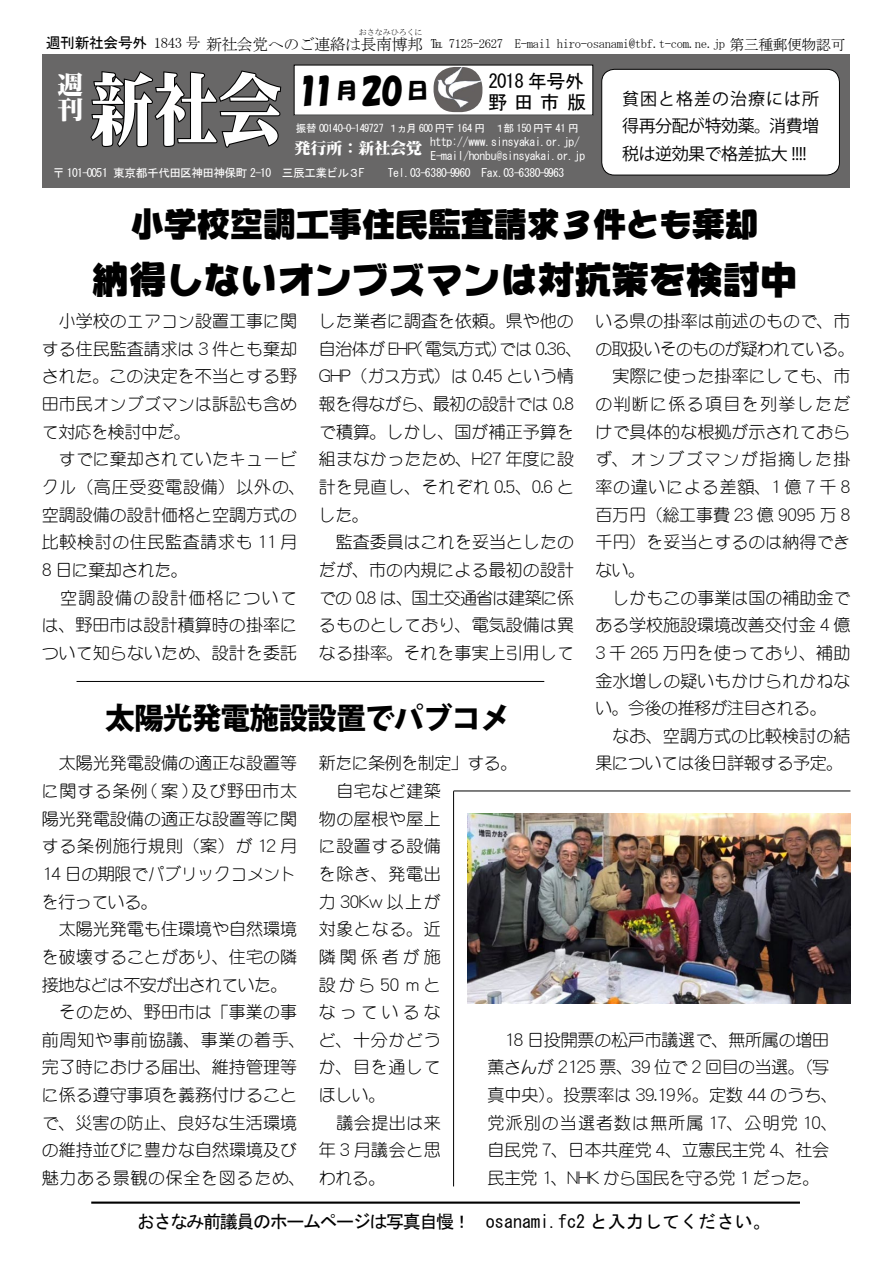
<style>
.page{position:relative;width:893px;height:1263px;background:#fff}
.page>*{position:absolute;margin:0;border:0;box-sizing:border-box;transform-origin:0 0}
.t1{font:79.65px "NIS M9 83 pv RKSJ H";color:#fff;scale:.8 1}
.t2{font:38.25px "NIS POL A9 83 pv RKSJ H";letter-spacing:-.03em;color:#000}
.t3{font:34.05px "NIS POL A9 83 pv RKSJ H";letter-spacing:-.03em;color:#000}
.t4{font:34.05px "HGS Soei Kakupoptai";color:#000}
.t5{font:800 29.7px "Koz Go Pro";letter-spacing:-.03em;color:#000}
.t6{font:25.5px/25.5px "NIS M9 83 pv RKSJ H";color:#fff}
.t7{font:21.3px "HGS Soei Kakupoptai";color:#000}
.t8{font:19.2px "MS Gothic";letter-spacing:-.035em;color:#000}
.t9{font:18px "MS Gothic";letter-spacing:-.08em;color:#000}
.t10{font:16.95px/27.6px "DF Maru Gothic Lt WINP RKSJ H";color:#000}
.t11{font:16.95px/27.6px "DF Maru Gothic Lt WINP RKSJ H";letter-spacing:.03em;color:#000}
.t12{font:16.95px/27.6px "Koz Go Pro";letter-spacing:-.03em;color:#000;text-align:justify}
.t13{font:15.9px "MS Mincho";letter-spacing:-.03em;color:#000}
.t14{font:15.9px "NIS M9 83 pv RKSJ H";color:#fff}
.t15{font:14.85px "MS Gothic";letter-spacing:-.03em;color:#000}
.t16{font:12.75px "MS Mincho";letter-spacing:-.03em;color:#000}
.t17{font:11.7px/13.8px "MS Gothic";letter-spacing:-.035em;color:#fff}
.t18{font:10.65px "MS Gothic";letter-spacing:-.045em;color:#fff}
.t19{font:7.95px "MS Mincho";color:#000}
.s1{font-family:"MS Mincho"}
.s2{font-size:15.9px}
.s3{font-size:14.85px}
.s4{font-size:34.05px}
</style>
<div class="page">
<div style="left:42px;top:54px;width:807px;height:134px;background:#686767"></div>
<svg style="left:90px;top:70px;width:192px;height:78px"></svg>
<div style="left:294px;top:65px;width:299px;height:50px;background:#fff"></div>
<div style="left:602px;top:69px;width:237px;height:106px;background:#fff;border-radius:13px"></div>
<div style="left:601px;top:69px;width:239px;height:106px;border:1px solid #000;border-radius:13px"></div>
<img style="left:434px;top:67px;width:48px;height:45px">
<hr style="left:91px;top:1201px;width:709px;height:3px;background:#000">
<img style="left:468px;top:813px;width:382px;height:190px">
<hr style="left:454px;top:791px;width:396px;height:1px;background:#000">
<hr style="left:453px;top:791px;width:1px;height:395px;background:#000">
<hr style="left:77px;top:681px;width:467px;height:1px;background:#000">
<p class="t19" style="left:359px;top:28px;width:65px">おさなみひろくに</p>
<p class="t15" style="left:46px;top:35px;width:156px">週刊新社会号外 <span class="s1">1843 号</span></p>
<p class="t16" style="left:376px;top:37px;width:471px"><span class="s2">南博邦</span> ℡ 7125-2627 E-mail hiro-osanami@tbf.t-com.ne.jp <span class="s3">第三種郵便物認可</span></p>
<p class="t13" style="left:206px;top:36px;width:172px">新社会党へのご連絡は長</p>
<h3 class="t6" style="left:58px;top:70px;width:27px">週刊</h3>
<h1 class="t1" style="left:90px;top:60px;width:241px">新社会</h1>
<h3 class="t4" style="left:297px;top:73px;width:39px">11</h3>
<p class="t7" style="left:336px;top:80px;width:94px">月<span class="s4">20</span>日</p>
<p class="t8" style="left:489px;top:71px;width:97px">2018 年号外</p>
<p class="t8" style="left:488px;top:92px;width:100px">野 田 市 版</p>
<p class="t18" style="left:296px;top:123px;width:284px">振替 00140-0-149727 １ヵ月 600 円〒 164 円　１部 150 円〒 41 円</p>
<p class="t17" style="left:430px;top:135px;width:157px">http://www.sinsyakai.or.jp/<br>E-mail/honbu@sinsyakai.or.jp</p>
<p class="t14" style="left:295px;top:138px;width:129px">発行所 : 新社会党</p>
<p class="t17" style="left:53px;top:166px;width:313px">〒 101-0051 東京都千代田区神田神保町 2-10 三辰工業ビル３F</p>
<p class="t17" style="left:388px;top:166px;width:178px">Tel.03-6380-9960 Fax.03-6380-9963</p>
<p class="t12" style="left:622px;top:85px;width:199px">貧困と格差の治療には所得再分配が特効薬。消費増税は逆効果で格差拡大 !!!!</p>
<h3 class="t3" style="left:131px;top:203px;width:629px">小学校空調工事住民監査請求３件とも棄却</h3>
<h2 class="t2" style="left:91px;top:255px;width:708px">納得しないオンブズマンは対抗策を検討中</h2>
<p class="t10" style="left:319px;top:307px;width:265px">した業者に調査を依頼。県や他の自治体が EHP( 電気方式）では 0.36、<br>GHP（ガス方式）は 0.45 という情報を得ながら、最初の設計では 0.8で積算。しかし、国が補正予算を組まなかったため、H27 年度に設計を見直し、それぞれ 0.5、0.6 とした。<br>　監査委員はこれを妥当としたのだが、市の内規による最初の設計での 0.8 は、国土交通省は建築に係るものとしており、電気設備は異なる掛率。それを事実上引用して</p>
<p class="t10" style="left:595px;top:307px;width:261px">いる県の掛率は前述のもので、市の取扱いそのものが疑われている。　実際に使った掛率にしても、市の判断に係る項目を列挙しただけで具体的な根拠が示されておらず、オンブズマンが指摘した掛率の違いによる差額、1 億 7 千 8百万円（総工事費 23 億 9095 万 8千円）を妥当とするのは納得できない。<br>　しかもこの事業は国の補助金である学校施設環境改善交付金 4 億<br>3 千 265 万円を使っており、補助金水増しの疑いもかけられかねない。今後の推移が注目される。<br>　なお、空調方式の比較検討の結果については後日詳報する予定。</p>
<p class="t10" style="left:42px;top:307px;width:265px">　小学校のエアコン設置工事に関する住民監査請求は 3 件とも棄却された。この決定を不当とする野田市民オンブズマンは訴訟も含めて対応を検討中だ。<br>　すでに棄却されていたキュービクル（高圧受変電設備）以外の、空調設備の設計価格と空調方式の比較検討の住民監査請求も 11 月<br>8 日に棄却された。<br>　空調設備の設計価格については、野田市は設計積算時の掛率について知らないため、設計を委託</p>
<h3 class="t5" style="left:105px;top:699px;width:407px">太陽光発電施設設置でパブコメ</h3>
<p class="t10" style="left:42px;top:749px;width:265px">　太陽光発電設備の適正な設置等に関する条例 ( 案 ) 及び野田市太陽光発電設備の適正な設置等に関する条例施行規則（案）が 12 月<br>14 日の期限でパブリックコメントを行っている。<br>　太陽光発電も住環境や自然環境を破壊することがあり、住宅の隣接地などは不安が出されていた。　そのため、野田市は「事業の事前周知や事前協議、事業の着手、完了時における届出、維持管理等に係る遵守事項を義務付けることで、災害の防止、良好な生活環境の維持並びに豊かな自然環境及び魅力ある景観の保全を図るため、</p>
<p class="t11" style="left:319px;top:749px;width:200px">新たに条例を制定」する。　自宅など建築<br>物の屋根や屋上<br>に設置する設備<br>を除き、発電出<br>力 30Kw 以上が<br>対象となる。近<br>隣関係者が施<br>設から50ｍと<br>なっているな<br>ど、十分かどう<br>か、目を通して<br>ほしい。<br>　議会提出は来<br>年 3 月議会と思<br>われる。</p>
<p class="t10" style="left:488px;top:1026px;width:352px">　18 日投開票の松戸市議選で、無所属の増田薫さんが 2125 票、39 位で 2 回目の当選。（写真中央）。投票率は 39.19％。定数 44 のうち、党派別の当選者数は無所属 17、公明党 10、自民党 7、日本共産党 4、立憲民主党 4、社会民主党 1、NHK から国民を守る党 1 だった。</p>
<p class="t9" style="left:137px;top:1212px;width:635px">おさなみ前議員のホームページは写真自慢！　osanami.fc2 と入力してください。</p>
</div>
